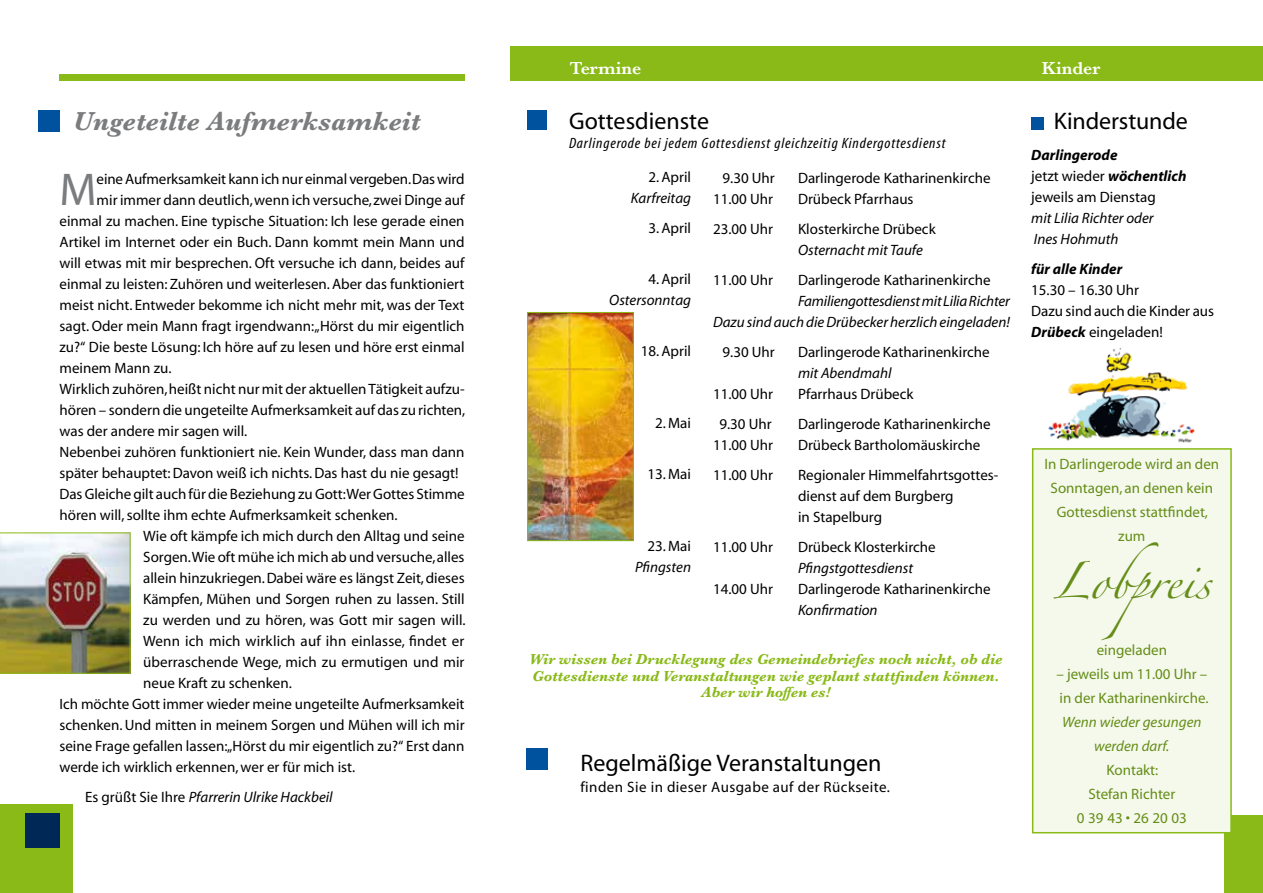
<style>
.page{position:relative;width:1263px;height:893px;background:#fff}
.page>*{position:absolute;margin:0;border:0;box-sizing:border-box;transform-origin:0 0}
.t1{font:46.2px "Myriad";color:#7b7c7e}
.t2{font:33px "Zapfino";color:#658d17}
.t3{font:italic 700 27px "Baskerville";color:#7b7c7e}
.t4{font:24px "Myriad";color:#000}
.t5{font:600 18px "Baskerville";color:#fff}
.t6{font:15px/21px "Myriad";color:#000}
.t7{font:italic 15px/21px "Myriad";color:#000}
.t8{font:15px/24px "Myriad";color:#658d17;text-align:center}
.t9{font:italic 700 15px/16.5px "Baskerville";color:#89ba17;text-align:center}
.t10{font:italic condensed 15px "Myriad";letter-spacing:.05em;color:#000;scale:1.08 1}
.t11{font:15px "Myriad";letter-spacing:.03em;color:#000}
.t12{font:italic 15px/24px "Myriad";color:#658d17;text-align:center}
.t13{font:italic 700 15px "Myriad";color:#000}
.s1{font-style:normal}
.s2{font-weight:700;font-style:italic}
</style>
<div class="page">
<div style="left:60px;top:74px;width:405px;height:7px;background:#89ba17"></div>
<div style="left:510px;top:47px;width:521px;height:34px;background:#89ba17"></div>
<div style="left:1028px;top:47px;width:235px;height:34px;background:#89ba17"></div>
<div style="left:527px;top:111px;width:20px;height:19px;background:#00519e"></div>
<div style="left:1031px;top:117px;width:13px;height:13px;background:#00519e"></div>
<div style="left:38px;top:111px;width:22px;height:21px;background:#00519e"></div>
<div style="left:1225px;top:815px;width:38px;height:78px;background:#89ba17"></div>
<div style="left:0;top:805px;width:72px;height:88px;background:#89ba17"></div>
<div style="left:526px;top:749px;width:22px;height:21px;background:#00519e"></div>
<div style="left:26px;top:813px;width:34px;height:34px;background:#002857"></div>
<img style="left:0;top:532px;width:130px;height:142px">
<img style="left:1048px;top:348px;width:147px;height:95px">
<img style="left:529px;top:314px;width:103px;height:225px">
<div style="left:527px;top:312px;width:107px;height:229px;border:1px solid #89ba17"></div>
<div style="left:1033px;top:449px;width:198px;height:384px;background:#f5f9ec"></div>
<div style="left:1032px;top:448px;width:200px;height:385px;border:2px solid #89ba17"></div>
<h3 class="t3" style="left:73px;top:102px;width:349px">Ungeteilte Aufmerksamkeit</h3>
<h1 class="t1" style="left:60px;top:166px;width:39px">M</h1>
<p class="t6" style="left:97px;top:169px;width:369px">eine Aufmerksamkeit kann ich nur einmal vergeben. Das wird</p>
<p class="t6" style="left:97px;top:190px;width:369px">mir immer dann deutlich, wenn ich versuche, zwei Dinge auf</p>
<p class="t6" style="left:60px;top:211px;width:407px">einmal zu machen. Eine typische Situation: Ich lese gerade einen</p>
<p class="t6" style="left:60px;top:232px;width:406px">Artikel im Internet oder ein Buch. Dann kommt mein Mann und</p>
<p class="t6" style="left:60px;top:253px;width:406px">will etwas mit mir besprechen. Oft versuche ich dann, beides auf</p>
<p class="t6" style="left:60px;top:274px;width:406px">einmal zu leisten: Zuhören und weiterlesen. Aber das funktioniert</p>
<p class="t6" style="left:60px;top:295px;width:406px">meist nicht. Entweder bekomme ich nicht mehr mit, was der Text</p>
<p class="t6" style="left:60px;top:316px;width:407px">sagt. Oder mein Mann fragt irgendwann: „Hörst du mir eigentlich</p>
<p class="t6" style="left:60px;top:337px;width:406px">zu?“ Die beste Lösung: Ich höre auf zu lesen und höre erst einmal</p>
<p class="t6" style="left:60px;top:358px;width:113px">meinem Mann zu.</p>
<p class="t6" style="left:60px;top:379px;width:407px">Wirklich zuhören, heißt nicht nur mit der aktuellen Tätigkeit aufzu-</p>
<p class="t6" style="left:60px;top:400px;width:407px">hören – sondern die ungeteilte Aufmerksamkeit auf das zu richten,</p>
<p class="t6" style="left:60px;top:421px;width:189px">was der andere mir sagen will.</p>
<p class="t6" style="left:60px;top:442px;width:407px">Nebenbei zuhören funktioniert nie. Kein Wunder, dass man dann</p>
<p class="t6" style="left:60px;top:463px;width:401px">später behauptet: Davon weiß ich nichts. Das hast du nie gesagt!</p>
<p class="t6" style="left:60px;top:484px;width:407px">Das Gleiche gilt auch für die Beziehung zu Gott: Wer Gottes Stimme</p>
<p class="t6" style="left:60px;top:505px;width:340px">hören will, sollte ihm echte Aufmerksamkeit schenken.</p>
<p class="t6" style="left:143px;top:526px;width:323px">Wie oft kämpfe ich mich durch den Alltag und seine</p>
<p class="t6" style="left:143px;top:547px;width:323px">Sorgen.Wie oft mühe ich mich ab und versuche, alles</p>
<p class="t6" style="left:143px;top:568px;width:323px">allein hinzukriegen. Dabei wäre es längst Zeit, dieses</p>
<p class="t6" style="left:143px;top:589px;width:323px">Kämpfen, Mühen und Sorgen ruhen zu lassen. Still</p>
<p class="t6" style="left:143px;top:610px;width:324px">zu werden und zu hören, was Gott mir sagen will.</p>
<p class="t6" style="left:143px;top:631px;width:323px">Wenn ich mich wirklich auf ihn einlasse, findet er</p>
<p class="t6" style="left:143px;top:652px;width:323px">überraschende Wege, mich zu ermutigen und mir</p>
<p class="t6" style="left:143px;top:673px;width:150px">neue Kraft zu schenken.</p>
<p class="t6" style="left:60px;top:694px;width:407px">Ich möchte Gott immer wieder meine ungeteilte Aufmerksamkeit</p>
<p class="t6" style="left:60px;top:715px;width:406px">schenken. Und mitten in meinem Sorgen und Mühen will ich mir</p>
<p class="t6" style="left:60px;top:736px;width:407px">seine Frage gefallen lassen: „Hörst du mir eigentlich zu?“ Erst dann</p>
<p class="t6" style="left:60px;top:757px;width:297px">werde ich wirklich erkennen, wer er für mich ist.</p>
<p class="t7" style="left:85px;top:787px;width:249px"><span class="s1">Es grüßt Sie Ihre</span> Pfarrerin Ulrike Hackbeil</p>
<p class="t5" style="left:570px;top:56px;width:73px">Termine</p>
<h3 class="t4" style="left:569px;top:109px;width:141px">Gottesdienste</h3>
<p class="t10" style="left:569px;top:136px;width:350px">Darlingerode bei jedem Gottesdienst gleichzeitig Kindergottesdienst</p>
<p class="t6" style="left:648px;top:168px;width:44px">2. April</p>
<p class="t7" style="left:631px;top:189px;width:62px">Karfreitag</p>
<p class="t6" style="left:648px;top:219px;width:44px">3. April</p>
<p class="t6" style="left:648px;top:270px;width:44px">4. April</p>
<p class="t7" style="left:609px;top:291px;width:83px">Ostersonntag</p>
<p class="t6" style="left:641px;top:342px;width:52px">18. April</p>
<p class="t6" style="left:655px;top:414px;width:37px">2. Mai</p>
<p class="t6" style="left:647px;top:465px;width:45px">13. Mai</p>
<p class="t6" style="left:647px;top:537px;width:45px">23. Mai</p>
<p class="t7" style="left:635px;top:558px;width:57px">Pfingsten</p>
<p class="t6" style="left:722px;top:168px;width:54px">9.30 Uhr</p>
<p class="t6" style="left:798px;top:168px;width:194px">Darlingerode Katharinenkirche</p>
<p class="t6" style="left:713px;top:189px;width:62px">11.00 Uhr</p>
<p class="t6" style="left:798px;top:189px;width:117px">Drübeck Pfarrhaus</p>
<p class="t6" style="left:713px;top:219px;width:62px">23.00 Uhr</p>
<p class="t6" style="left:798px;top:219px;width:139px">Klosterkirche Drübeck</p>
<p class="t7" style="left:798px;top:240px;width:126px">Osternacht mit Taufe</p>
<p class="t6" style="left:713px;top:270px;width:62px">11.00 Uhr</p>
<p class="t6" style="left:798px;top:270px;width:194px">Darlingerode Katharinenkirche</p>
<p class="t7" style="left:713px;top:291px;width:298px;text-align:right">Familiengottesdienst mit Lilia Richter<br>Dazu sind auch die Drübecker herzlich eingeladen!</p>
<p class="t6" style="left:722px;top:342px;width:54px">9.30 Uhr</p>
<p class="t6" style="left:798px;top:342px;width:193px">Darlingerode Katharinenkirche</p>
<p class="t7" style="left:798px;top:363px;width:95px">mit Abendmahl</p>
<p class="t6" style="left:713px;top:384px;width:62px">11.00 Uhr</p>
<p class="t6" style="left:798px;top:384px;width:117px">Pfarrhaus Drübeck</p>
<p class="t6" style="left:719px;top:414px;width:54px">9.30 Uhr</p>
<p class="t6" style="left:798px;top:414px;width:194px">Darlingerode Katharinenkirche</p>
<p class="t6" style="left:713px;top:435px;width:62px">11.00 Uhr</p>
<p class="t6" style="left:798px;top:435px;width:184px">Drübeck Bartholomäuskirche</p>
<p class="t6" style="left:713px;top:465px;width:62px">11.00 Uhr</p>
<p class="t6" style="left:798px;top:465px;width:202px">Regionaler Himmelfahrtsgottes&shy;dienst auf dem Burgberg<br>in Stapelburg</p>
<p class="t6" style="left:713px;top:537px;width:62px">11.00 Uhr</p>
<p class="t6" style="left:798px;top:537px;width:139px">Drübeck Klosterkirche</p>
<p class="t7" style="left:798px;top:558px;width:117px">Pfingstgottesdienst</p>
<p class="t6" style="left:713px;top:579px;width:62px">14.00 Uhr</p>
<p class="t6" style="left:798px;top:579px;width:194px">Darlingerode Katharinenkirche</p>
<p class="t7" style="left:798px;top:600px;width:81px">Konfirmation</p>
<p class="t9" style="left:529px;top:651px;width:475px">Wir wissen bei Drucklegung des Gemeindebriefes noch nicht, ob die<br>Gottesdienste und Veranstaltungen wie geplant stattfinden können.<br>Aber wir hoffen es!</p>
<h3 class="t4" style="left:580px;top:751px;width:303px">Regelmäßige Veranstaltungen</h3>
<p class="t11" style="left:580px;top:779px;width:311px">finden Sie in dieser Ausgabe auf der Rückseite.</p>
<p class="t5" style="left:1042px;top:56px;width:60px">Kinder</p>
<h3 class="t4" style="left:1054px;top:109px;width:136px">Kinderstunde</h3>
<p class="t6" style="left:1031px;top:145px;width:157px"><span class="s2">Darlingerode<br></span>jetzt wieder <span class="s2">wöchentlich </span>jeweils am Dienstag</p>
<p class="t7" style="left:1031px;top:208px;width:124px">mit Lilia Richter oder<br>Ines Hohmuth</p>
<p class="t13" style="left:1031px;top:261px;width:92px">für alle Kinder</p>
<p class="t6" style="left:1031px;top:280px;width:184px">15.30 – 16.30 Uhr<br>Dazu sind auch die Kinder aus<br><span class="s2">Drübeck</span> eingeladen!</p>
<p class="t8" style="left:1044px;top:453px;width:176px">In Darlingerode wird an den<br>Sonntagen, an denen kein<br>Gottesdienst stattfindet, zum</p>
<h2 class="t2" style="left:1053px;top:568px;width:159px">Lobpreis</h2>
<p class="t8" style="left:1097px;top:639px;width:72px">eingeladen</p>
<p class="t8" style="left:1056px;top:663px;width:154px;text-align:left">– jeweils um 11.00 Uhr – in der Katharinenkirche.</p>
<p class="t12" style="left:1062px;top:711px;width:141px">Wenn wieder gesungen werden darf.</p>
<p class="t8" style="left:1077px;top:759px;width:112px">Kontakt:<br>Stefan Richter<br>0 39 43 • 26 20 03</p>
</div>
